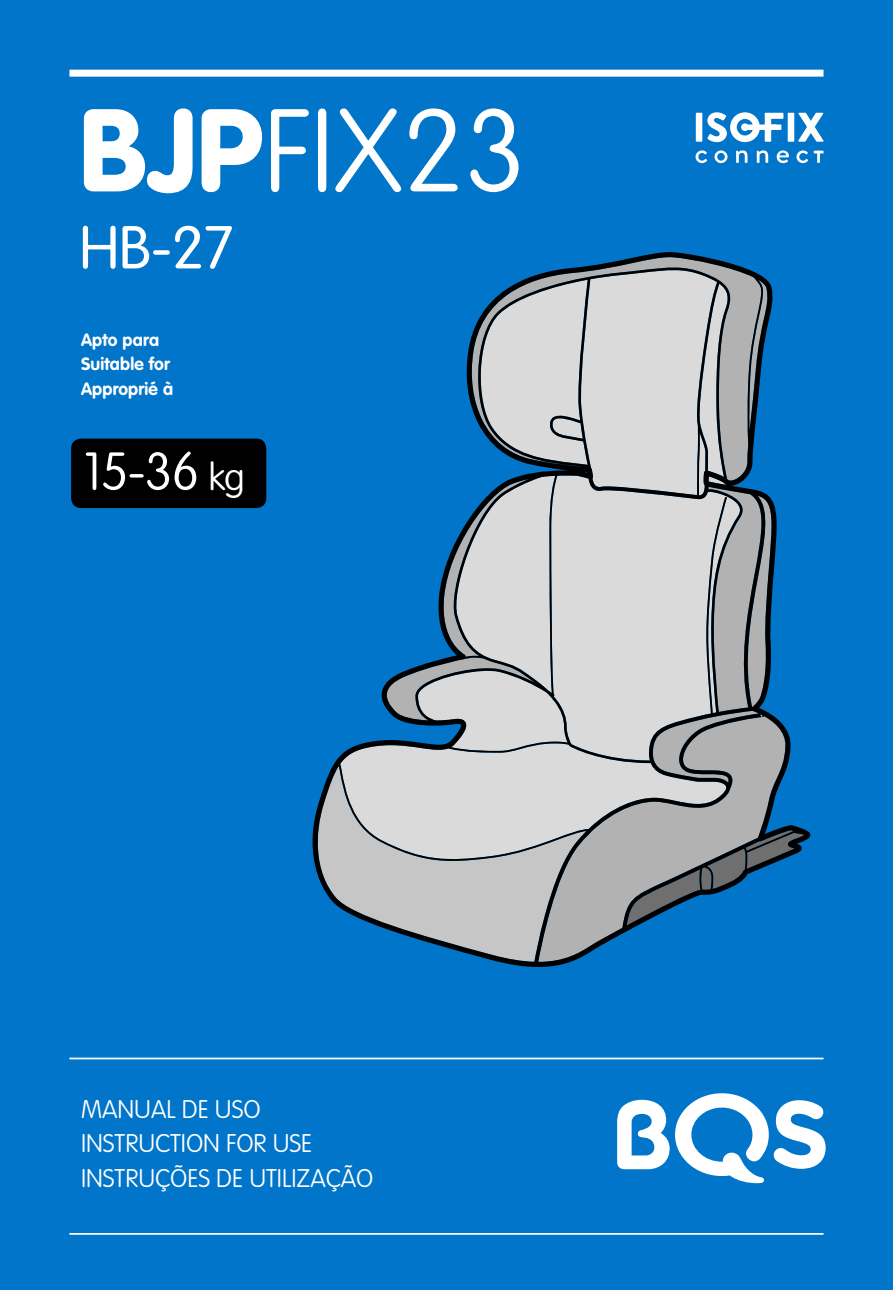
<style>
.page{position:relative;width:893px;height:1290px;background:#0075c9}
.page>*{position:absolute;margin:0;border:0;box-sizing:border-box;transform-origin:0 0}
.t1{font:100 115.5px "VAG Rounded Std";color:#fff}
.t2{font:300 59.5px "VAG Rounded Std";color:#fff}
.t3{font:100 52.5px "VAG Rounded Std";color:#fff}
.t4{font:100 25.2px/34.6px "VAG Rounded Std";color:#fff}
.t5{font:700 17.5px/24.5px "VAG Rounded Std";letter-spacing:.01em;color:#fff}
.s1{font-weight:900}
.s2{font-size:37.45px}
</style>
<div class="page">
<svg style="left:695px;top:150px;width:12px;height:13px"></svg>
<svg style="left:714px;top:150px;width:13px;height:13px"></svg>
<svg style="left:736px;top:150px;width:11px;height:13px"></svg>
<svg style="left:757px;top:150px;width:11px;height:13px"></svg>
<svg style="left:777px;top:150px;width:12px;height:13px"></svg>
<svg style="left:796px;top:150px;width:12px;height:13px"></svg>
<svg style="left:814px;top:151px;width:9px;height:12px"></svg>
<div style="left:696px;top:113px;width:6px;height:29px;background:#fff"></div>
<div style="left:788px;top:113px;width:6px;height:29px;background:#fff"></div>
<svg style="left:798px;top:113px;width:26px;height:29px"></svg>
<svg style="left:707px;top:112px;width:76px;height:30px"></svg>
<svg style="left:312px;top:252px;width:498px;height:715px"></svg>
<svg style="left:617px;top:1093px;width:209px;height:90px"></svg>
<div style="left:69px;top:70px;width:754px;height:7px;background:#fff"></div>
<hr style="left:69px;top:1057px;width:754px;height:2px;background:#fff">
<hr style="left:69px;top:1233px;width:754px;height:2px;background:#fff">
<div style="left:71px;top:439px;width:195px;height:69px;background:#000;border-radius:10px"></div>
<h1 class="t1" style="left:79px;top:85px;width:448px"><span class="s1">BJP</span>FIX23</h1>
<h2 class="t2" style="left:79px;top:214px;width:156px">HB-27</h2>
<p class="t5" style="left:81px;top:328px;width:93px">Apto para<br>Suitable for<br>Approprié à</p>
<h3 class="t3" style="left:83px;top:441px;width:163px">15-36 <span class="s2">kg</span></h3>
<p class="t4" style="left:81px;top:1092px;width:294px">MANUAL DE USO<br>INSTRUCTION FOR USE<br>INSTRUÇÕES DE UTILIZAÇÃO</p>
</div>
